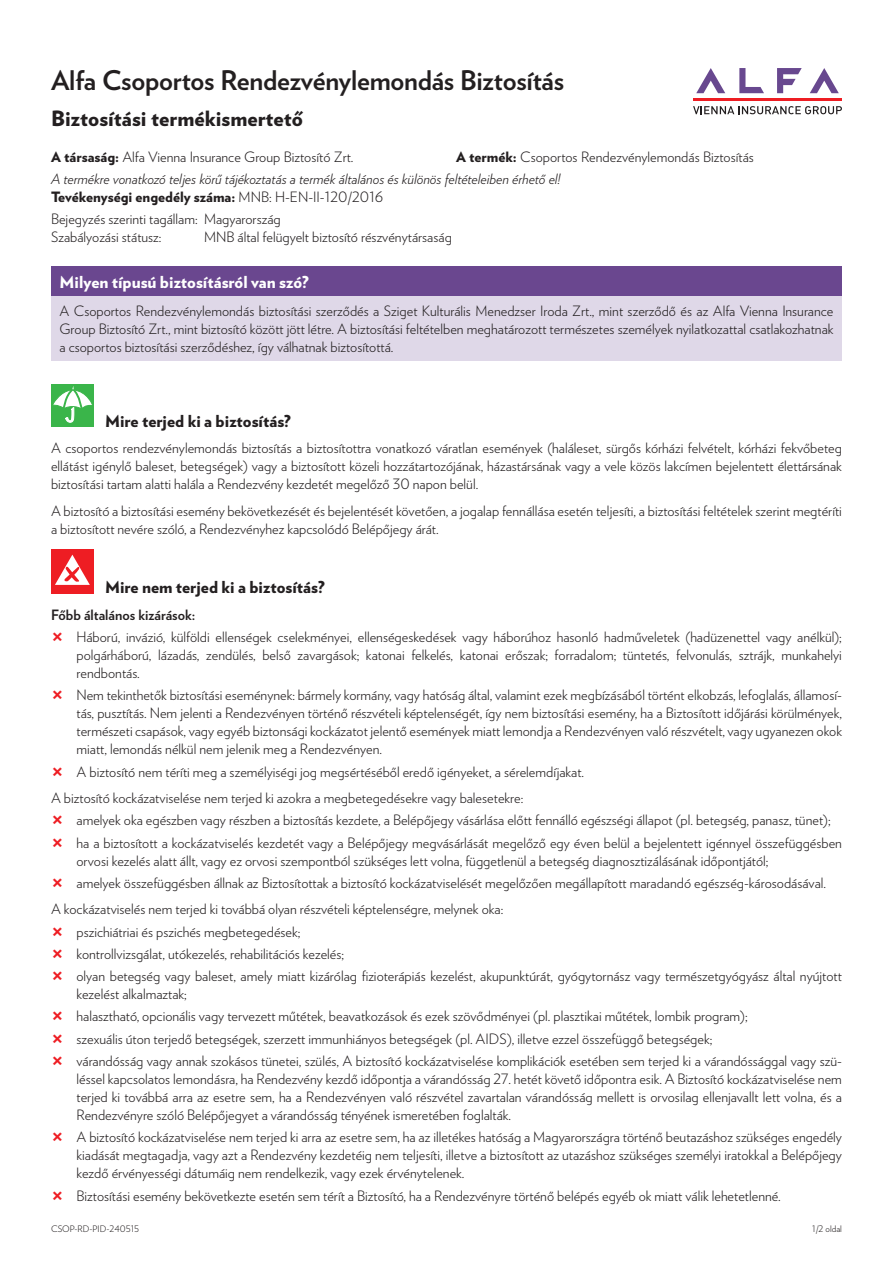
<style>
.page{position:relative;width:893px;height:1263px;background:#fff}
.page>*{position:absolute;margin:0;border:0;box-sizing:border-box;transform-origin:0 0}
.t1{font:700 27px "Verlag";letter-spacing:-.01em;color:#231f20}
.t2{font:900 21px "Verlag";color:#231f20}
.t3{font:900 16.5px "Verlag";color:#231f20}
.t4{font:900 16.5px "Verlag";color:#fff}
.t5{font:300 14.25px/18px "Verlag";color:#231f20}
.t6{font:italic 300 14.25px/22.2px "Verlag";color:#231f20}
.t7{font:700 14.25px "Verlag";color:#231f20}
.t8{font:300 9px "Verlag";color:#231f20}
.s1{font-weight:900}
.s2{font-weight:900;font-style:normal}
.s3{font-style:normal}
</style>
<div class="page">
<div style="left:51px;top:266px;width:791px;height:30px;background:#6a478f"></div>
<div style="left:51px;top:296px;width:791px;height:65px;background:#dfd8e8"></div>
<svg style="left:51px;top:384px;width:43px;height:43px"></svg>
<div style="left:51px;top:549px;width:43px;height:44px;background:#ee1d23"></div>
<svg style="left:55px;top:555px;width:35px;height:30px"></svg>
<svg style="left:810px;top:68px;width:29px;height:25px"></svg>
<svg style="left:777px;top:68px;width:25px;height:25px"></svg>
<svg style="left:739px;top:68px;width:25px;height:25px"></svg>
<svg style="left:696px;top:68px;width:29px;height:25px"></svg>
<hr style="left:693px;top:99px;width:149px;height:2px;background:#ee1d23">
<svg style="left:693px;top:106px;width:149px;height:8px"></svg>
<h1 class="t1" style="left:51px;top:59px;width:515px">Alfa Csoportos Rendezvénylemondás Biztosítás</h1>
<h2 class="t2" style="left:51px;top:101px;width:254px">Biztosítási termékismertető</h2>
<p class="t5" style="left:51px;top:147px;width:304px"><span class="s1">A társaság:</span> Alfa Vienna Insurance Group Biztosító Zrt.</p>
<p class="t6" style="left:51px;top:144px;width:704px;text-indent:405px"><span class="s2">A termék:</span> <span class="s3">Csoportos Rendezvénylemondás Biztosítás<br></span>A termékre vonatkozó teljes körű tájékoztatás a termék általános és különös feltételeiben érhető el!</p>
<p class="t5" style="left:51px;top:185px;width:334px;line-height:22.2px"><span class="s1">Tevékenységi engedély száma:</span> MNB: H-EN-II-120/2016<br>Bejegyzés szerinti tagállam: Magyarország</p>
<p class="t5" style="left:51px;top:227px;width:112px">Szabályozási státusz:</p>
<p class="t5" style="left:204px;top:227px;width:249px">MNB által felügyelt biztosító részvénytársaság</p>
<p class="t4" style="left:60px;top:268px;width:251px">Milyen típusú biztosításról van szó?</p>
<p class="t5" style="left:60px;top:301px;width:775px;text-align:justify">A Csoportos Rendezvénylemondás biztosítási szerződés a Sziget Kulturális Menedzser Iroda Zrt., mint szerződő és az Alfa Vienna Insurance Group Biztosító Zrt., mint biztosító között jött létre. A biztosítási feltételben meghatározott természetes személyek nyilatkozattal csatlakozhatnak a csoportos biztosítási szerződéshez, így válhatnak biztosítottá.</p>
<p class="t3" style="left:105px;top:407px;width:187px">Mire terjed ki a biztosítás?</p>
<p class="t5" style="left:51px;top:438px;width:792px;text-align:justify">A csoportos rendezvénylemondás biztosítás a biztosítottra vonatkozó váratlan események (haláleset, sürgős kórházi felvételt, kórházi fekvőbeteg ellátást igénylő baleset, betegségek) vagy a biztosított közeli hozzátartozójának, házastársának vagy a vele közös lakcímen bejelentett élettársának biztosítási tartam alatti halála a Rendezvény kezdetét megelőző 30 napon belül.</p>
<p class="t5" style="left:51px;top:501px;width:792px">A biztosító a biztosítási esemény bekövetkezését és bejelentését követően, a jogalap fennállása esetén teljesíti, a biztosítási feltételek szerint megtéríti a biztosított nevére szóló, a Rendezvényhez kapcsolódó Belépőjegy árát.</p>
<p class="t3" style="left:105px;top:574px;width:221px">Mire nem terjed ki a biztosítás?</p>
<p class="t7" style="left:51px;top:603px;width:146px">Főbb általános kizárások:</p>
<p class="t5" style="left:77px;top:627px;width:767px;text-align:justify">Háború, invázió, külföldi ellenségek cselekményei, ellenségeskedések vagy háborúhoz hasonló hadműveletek (hadüzenettel vagy anélkül); polgárháború, lázadás, zendülés, belső zavargások; katonai felkelés, katonai erőszak; forradalom; tüntetés, felvonulás, sztrájk, munkahelyi rendbontás.</p>
<p class="t5" style="left:77px;top:685px;width:767px;text-align:justify">Nem tekinthetők biztosítási eseménynek: bármely kormány, vagy hatóság által, valamint ezek megbízásából történt elkobzás, lefoglalás, államosí&shy;tás, pusztítás. Nem jelenti a Rendezvényen történő részvételi képtelenségét, így nem biztosítási esemény, ha a Biztosított időjárási körülmények, természeti csapások, vagy egyéb biztonsági kockázatot jelentő események miatt lemondja a Rendezvényen való részvételt, vagy ugyanezen okok miatt, lemondás nélkül nem jelenik meg a Rendezvényen.</p>
<p class="t5" style="left:51px;top:757px;width:535px;line-height:26.5px;text-indent:26px">A biztosító nem téríti meg a személyiségi jog megsértéséből eredő igényeket, a sérelemdíjakat.<br>A biztosító kockázatviselése nem terjed ki azokra a megbetegedésekre vagy balesetekre:</p>
<p class="t5" style="left:77px;top:808px;width:767px;line-height:22.2px">amelyek oka egészben vagy részben a biztosítás kezdete, a Belépőjegy vásárlása előtt fennálló egészségi állapot (pl. betegség, panasz, tünet); ha a biztosított a kockázatviselés kezdetét vagy a Belépőjegy megvásárlását megelőző egy éven belül a bejelentett igénnyel összefüggésben</p>
<p class="t5" style="left:77px;top:849px;width:751px;line-height:22.2px">orvosi kezelés alatt állt, vagy ez orvosi szempontból szükséges lett volna, függetlenül a betegség diagnosztizálásának időpontjától;<br>amelyek összefüggésben állnak az Biztosítottak a biztosító kockázatviselését megelőzően megállapított maradandó egészség-károsodásával.</p>
<p class="t5" style="left:77px;top:897px;width:767px;line-height:22.2px;text-indent:-26px">A kockázatviselés nem terjed ki továbbá olyan részvételi képtelenségre, melynek oka:<br>pszichiátriai és pszichés megbetegedések;<br>kontrollvizsgálat, utókezelés, rehabilitációs kezelés;<br>olyan betegség vagy baleset, amely miatt kizárólag fizioterápiás kezelést, akupunktúrát, gyógytornász vagy természetgyógyász által nyújtott</p>
<p class="t5" style="left:77px;top:982px;width:767px;line-height:22.2px">kezelést alkalmaztak;<br>halasztható, opcionális vagy tervezett műtétek, beavatkozások és ezek szövődményei (pl. plasztikai műtétek, lombik program);<br>szexuális úton terjedő betegségek, szerzett immunhiányos betegségek (pl. AIDS), illetve ezzel összefüggő betegségek;<br>várandósság vagy annak szokásos tünetei, szülés, A biztosító kockázatviselése komplikációk esetében sem terjed ki a várandóssággal vagy szü-</p>
<p class="t5" style="left:77px;top:1069px;width:767px;text-align:justify">léssel kapcsolatos lemondásra, ha Rendezvény kezdő időpontja a várandósság 27. hetét követő időpontra esik. A Biztosító kockázatviselése nem terjed ki továbbá arra az esetre sem, ha a Rendezvényen való részvétel zavartalan várandósság mellett is orvosilag ellenjavallt lett volna, és a Rendezvényre szóló Belépőjegyet a várandósság tényének ismeretében foglalták.</p>
<p class="t5" style="left:77px;top:1127px;width:767px;text-align:justify">A biztosító kockázatviselése nem terjed ki arra az esetre sem, ha az illetékes hatóság a Magyarországra történő beutazáshoz szükséges engedély kiadását megtagadja, vagy azt a Rendezvény kezdetéig nem teljesíti, illetve a biztosított az utazáshoz szükséges személyi iratokkal a Belépőjegy kezdő érvényességi dátumáig nem rendelkezik, vagy ezek érvénytelenek.</p>
<p class="t5" style="left:77px;top:1185px;width:706px">Biztosítási esemény bekövetkezte esetén sem térít a Biztosító, ha a Rendezvényre történő belépés egyéb ok miatt válik lehetetlenné.</p>
<p class="t8" style="left:812px;top:1222px;width:31px">1/2 oldal</p>
<p class="t8" style="left:51px;top:1222px;width:90px">CSOP-RD-PID-240515</p>
</div>
